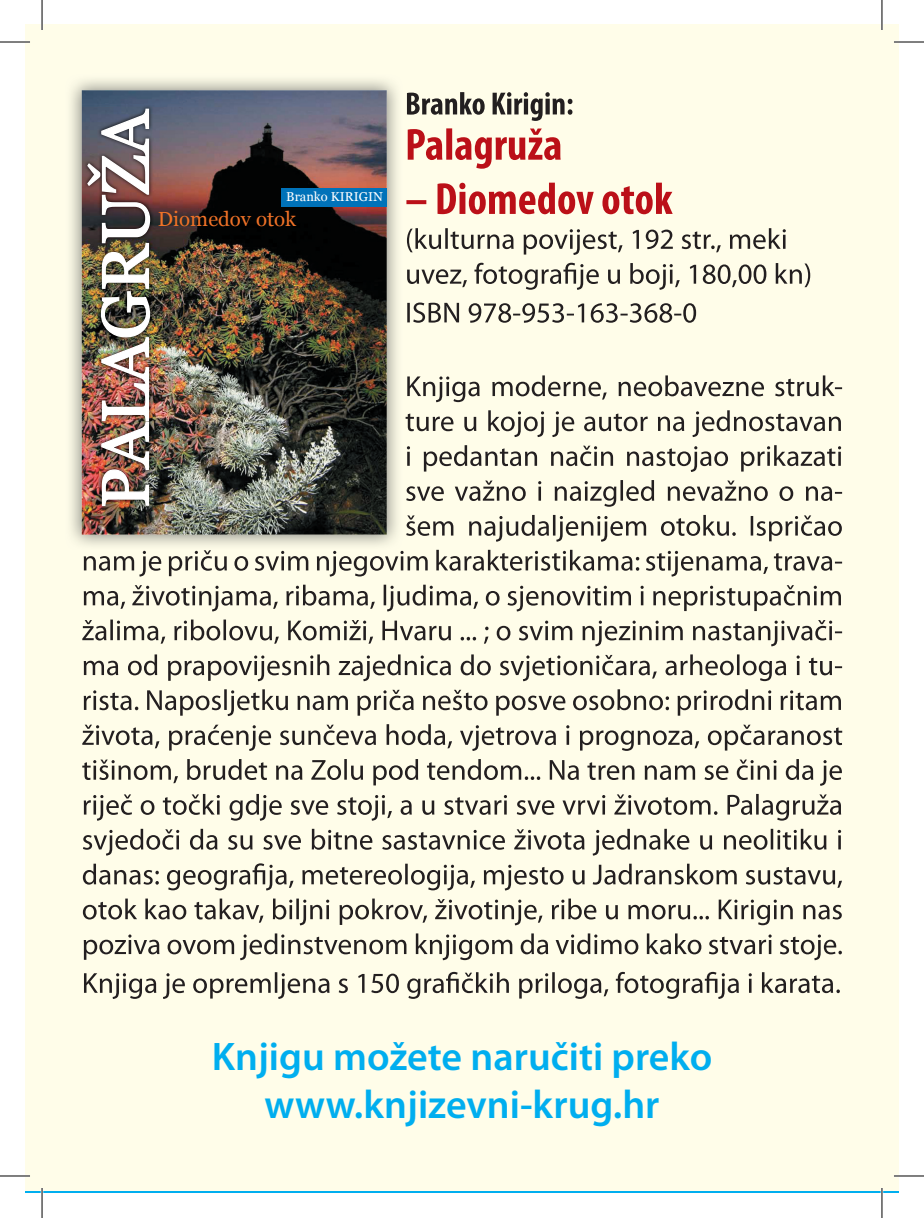
<style>
.page{position:relative;width:924px;height:1218px;background:#fff}
.page>*{position:absolute;margin:0;border:0;box-sizing:border-box;transform-origin:0 0}
.t1{font:66.2px "Georgia";color:#fff}
.t2{font:600 40px/48px "Myriad Pro";color:#00aeef;text-align:center}
.t3{font:20.4px "Georgia";color:#f07227}
.t4{font:12.8px "Georgia";color:#fff}
</style>
<div class="page">
<div style="left:25px;top:25px;width:873px;height:1168px;background:#fffde9"></div>
<svg style="left:84px;top:972px;width:755px;height:27px;background:#d1cfbf"></svg>
<svg style="left:84px;top:933px;width:757px;height:27px;background:#d1cfbf"></svg>
<svg style="left:83px;top:898px;width:758px;height:27px;background:#d3d1c1"></svg>
<svg style="left:83px;top:863px;width:758px;height:27px;background:#d1cfbf"></svg>
<svg style="left:83px;top:829px;width:757px;height:26px;background:#d2d0c0"></svg>
<svg style="left:84px;top:794px;width:756px;height:27px;background:#d5d3c3"></svg>
<svg style="left:82px;top:759px;width:759px;height:27px;background:#d4d2c2"></svg>
<svg style="left:82px;top:724px;width:759px;height:27px;background:#d3d0c1"></svg>
<svg style="left:84px;top:689px;width:756px;height:27px;background:#d2cfc0"></svg>
<svg style="left:84px;top:654px;width:757px;height:27px;background:#d2d0c0"></svg>
<svg style="left:82px;top:619px;width:759px;height:27px;background:#d4d2c2"></svg>
<svg style="left:84px;top:585px;width:756px;height:26px;background:#d0cdbe"></svg>
<svg style="left:84px;top:550px;width:757px;height:27px;background:#d2cfc0"></svg>
<svg style="left:406px;top:515px;width:435px;height:27px;background:#d2d0c0"></svg>
<svg style="left:406px;top:480px;width:435px;height:27px;background:#d6d4c3"></svg>
<svg style="left:406px;top:445px;width:434px;height:27px;background:#d2d0c0"></svg>
<svg style="left:405px;top:410px;width:435px;height:27px;background:#d4d1c1"></svg>
<svg style="left:407px;top:375px;width:434px;height:27px;background:#d3d0c0"></svg>
<svg style="left:407px;top:302px;width:288px;height:21px;background:#c2bfb1"></svg>
<svg style="left:407px;top:263px;width:402px;height:27px;background:#d1cebf"></svg>
<svg style="left:407px;top:228px;width:378px;height:27px;background:#d3d0c1"></svg>
<svg style="left:406px;top:183px;width:266px;height:31px;background:#e29b93"></svg>
<svg style="left:407px;top:128px;width:153px;height:41px;background:#e5a59b"></svg>
<svg style="left:407px;top:92px;width:165px;height:29px;background:#afaca0"></svg>
<img style="left:65px;top:74px;width:337px;height:476px">
<img style="left:82px;top:90px;width:304px;height:445px">
<img style="left:82px;top:105px;width:71px;height:406px">
<img style="left:86px;top:108px;width:65px;height:399px">
<div style="left:281px;top:188px;width:105px;height:18px;background:#0072b9"></div>
<hr style="left:0;top:41px;width:30px;height:2px;background:#fff">
<hr style="left:893px;top:41px;width:30px;height:2px;background:#fff">
<hr style="left:0;top:1175px;width:30px;height:2px;background:#fff">
<hr style="left:893px;top:1175px;width:30px;height:2px;background:#fff">
<hr style="left:41px;top:0;width:2px;height:30px;background:#fff">
<hr style="left:41px;top:1188px;width:2px;height:30px;background:#fff">
<hr style="left:880px;top:0;width:2px;height:30px;background:#fff">
<hr style="left:880px;top:1188px;width:2px;height:30px;background:#fff">
<hr style="left:0;top:42px;width:30px;height:1px;background:#000">
<hr style="left:893px;top:42px;width:30px;height:1px;background:#000">
<hr style="left:0;top:1176px;width:30px;height:1px;background:#000">
<hr style="left:893px;top:1176px;width:30px;height:1px;background:#000">
<hr style="left:42px;top:0;width:1px;height:30px;background:#000">
<hr style="left:42px;top:1188px;width:1px;height:30px;background:#000">
<hr style="left:881px;top:0;width:1px;height:30px;background:#000">
<hr style="left:881px;top:1188px;width:1px;height:30px;background:#000">
<h1 class="t1" style="left:85px;top:508px;width:402px;rotate:-90deg">PALAGRUŽA</h1>
<p class="t4" style="left:286px;top:189px;width:98px">Branko KIRIGIN</p>
<p class="t3" style="left:158px;top:207px;width:140px">Diomedov otok</p>
<p class="t2" style="left:211px;top:1031px;width:502px">Knjigu možete naručiti preko www.knjizevni-krug.hr</p>
</div>
